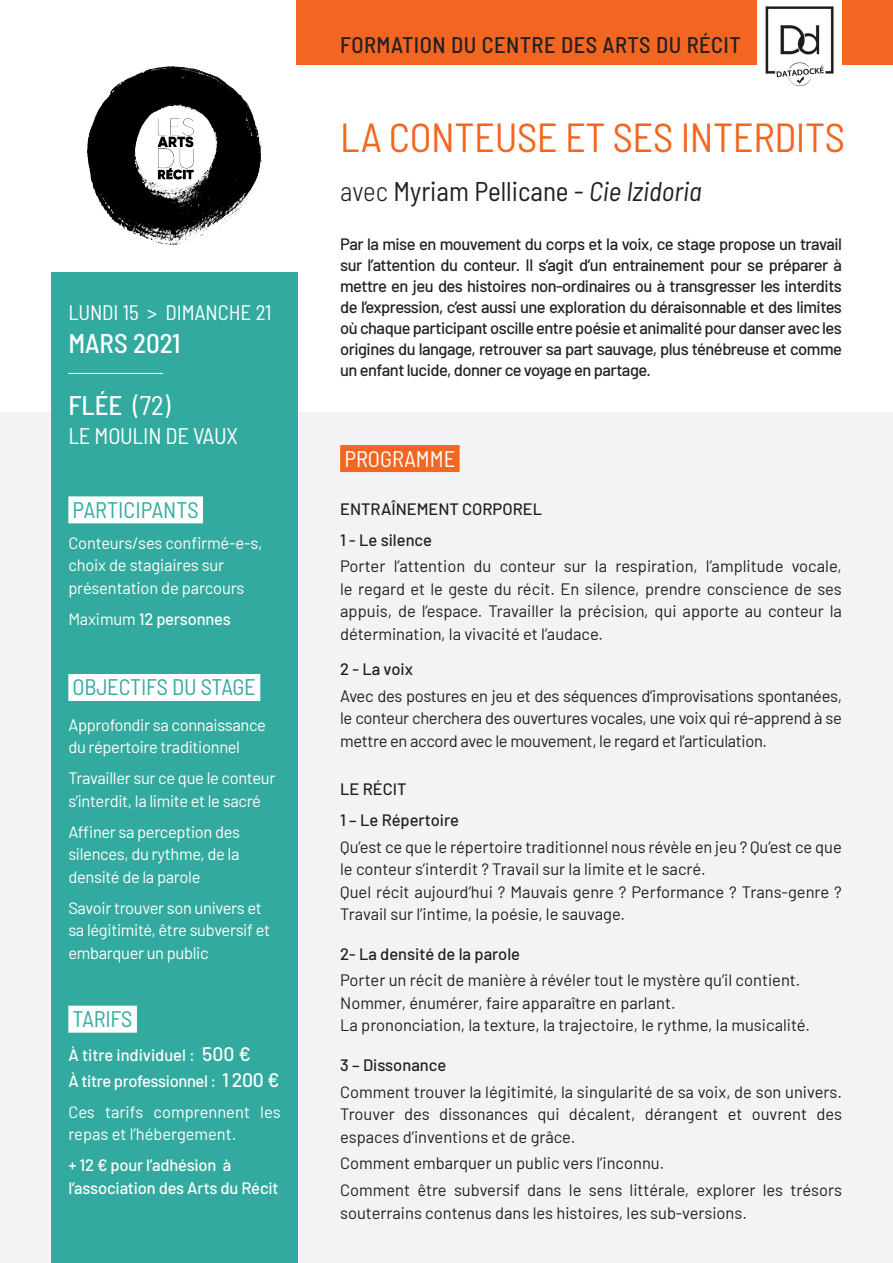
<style>
.page{position:relative;width:893px;height:1263px;background:#fff}
.page>*{position:absolute;margin:0;border:0;box-sizing:border-box;transform-origin:0 0}
.t1{font:semi-condensed 40.5px "Barlow";letter-spacing:-.01em;color:#f36621}
.t2{font:semi-condensed 27px "Barlow";color:#231f20}
.t3{font:500 semi-condensed 27px "Barlow";color:#fff}
.t4{font:semi-condensed 22.5px "Barlow";letter-spacing:-.01em;color:#33aa9f}
.t5{font:500 semi-condensed 22.5px "Barlow";letter-spacing:.02em;color:#231f20}
.t6{font:semi-condensed 22.5px "Barlow";letter-spacing:-.01em;color:#fff}
.t7{font:semi-condensed 21px "Barlow";color:#fff}
.t8{font:16.5px/22.5px "Barlow";color:#231f20;text-align:justify}
.t9{font:500 16.5px/21px "Barlow";color:#231f20;text-align:justify}
.t10{font:16.5px/22.5px "Barlow";letter-spacing:-.02em;color:#fff}
.t11{font:500 16.5px/25.5px "Barlow";letter-spacing:-.01em;color:#fff}
.t12{font:16.5px/22.5px "Barlow";color:#fff}
.s1{font-weight:400}
.s2{font-size:19.5px}
.s3{font-weight:300}
.s4{font-style:italic}
</style>
<div class="page">
<div style="left:0;top:412px;width:893px;height:851px;background:#f2f3f4"></div>
<div style="left:51px;top:272px;width:247px;height:991px;background:#33aa9f"></div>
<div style="left:297px;top:0;width:596px;height:64px;background:#f36621"></div>
<div style="left:68px;top:674px;width:192px;height:27px;background:#fff"></div>
<div style="left:340px;top:445px;width:120px;height:27px;background:#f36621"></div>
<hr style="left:68px;top:373px;width:95px;height:1px;background:#fff">
<div style="left:68px;top:496px;width:135px;height:27px;background:#fff"></div>
<div style="left:68px;top:1006px;width:69px;height:27px;background:#fff"></div>
<img style="left:87px;top:67px;width:174px;height:177px">
<img style="left:758px;top:0;width:84px;height:87px">
<p class="t7" style="left:68px;top:297px;width:205px">LUNDI 15 &gt; DIMANCHE 21</p>
<p class="t3" style="left:68px;top:324px;width:114px">MARS 2021</p>
<p class="t3" style="left:68px;top:386px;width:103px">FLÉE <span class="s1">(72)</span></p>
<p class="t6" style="left:68px;top:419px;width:171px">LE MOULIN DE VAUX</p>
<p class="t4" style="left:73px;top:494px;width:128px">PARTICIPANTS</p>
<p class="t10" style="left:68px;top:530px;width:196px">Conteurs/ses confirmé-e-s, choix de stagiaires sur présentation de parcours</p>
<p class="t11" style="left:68px;top:605px;width:164px"><span class="s1">Maximum</span> 12 personnes</p>
<p class="t4" style="left:73px;top:671px;width:185px">OBJECTIFS DU STAGE</p>
<p class="t10" style="left:68px;top:712px;width:199px">Approfondir sa connaissance du répertoire traditionnel</p>
<p class="t10" style="left:68px;top:766px;width:209px">Travailler sur ce que le conteur s’interdit, la limite et le sacré</p>
<p class="t10" style="left:68px;top:819px;width:173px;text-align:justify">Affiner sa perception des silences, du rythme, de la densité de la parole</p>
<p class="t10" style="left:68px;top:895px;width:203px">Savoir trouver son univers et sa légitimité, être subversif et embarquer un public</p>
<p class="t4" style="left:73px;top:1003px;width:61px">TARIFS</p>
<p class="t11" style="left:68px;top:1041px;width:213px">À titre individuel : <span class="s2">500 €<br></span>À titre professionnel : <span class="s2">1 200 €</span></p>
<p class="t12" style="left:68px;top:1099px;width:214px">Ces tarifs comprennent les repas et l’hébergement.</p>
<p class="t11" style="left:68px;top:1153px;width:212px;line-height:22.5px">+ 12 € pour l’adhésion à l’association des Arts du Récit</p>
<p class="t5" style="left:340px;top:29px;width:402px">FORMATION DU CENTRE DES ARTS DU RÉCIT</p>
<p class="t1" style="left:340px;top:109px;width:506px">LA CONTEUSE ET SES INTERDITS</p>
<p class="t2" style="left:340px;top:172px;width:363px"><span class="s3">avec</span> Myriam Pellicane - <span class="s4">Cie Izidoria</span></p>
<p class="t9" style="left:340px;top:233px;width:503px">Par la mise en mouvement du corps et la voix, ce stage propose un travail sur l’attention du conteur. Il s’agit d’un entrainement pour se préparer à mettre en jeu des histoires non-ordinaires ou à transgresser les interdits de l’expression, c’est aussi une exploration du déraisonnable et des limites où chaque participant oscille entre poésie et animalité pour danser avec les origines du langage, retrouver sa part sauvage, plus ténébreuse et comme un enfant lucide, donner ce voyage en partage.</p>
<p class="t6" style="left:344px;top:442px;width:112px">PROGRAMME</p>
<p class="t9" style="left:340px;top:497px;width:203px">ENTRAÎNEMENT CORPOREL</p>
<p class="t9" style="left:340px;top:528px;width:93px">1 - Le silence</p>
<p class="t8" style="left:340px;top:554px;width:503px">Porter l’attention du conteur sur la respiration, l’amplitude vocale, le regard et le geste du récit. En silence, prendre conscience de ses appuis, de l’espace. Travailler la précision, qui apporte au conteur la détermination, la vivacité et l’audace.</p>
<p class="t9" style="left:340px;top:657px;width:74px">2 - La voix</p>
<p class="t8" style="left:340px;top:683px;width:503px">Avec des postures en jeu et des séquences d’improvisations spontanées, le conteur cherchera des ouvertures vocales, une voix qui ré-apprend à se mettre en accord avec le mouvement, le regard et l’articulation.</p>
<p class="t9" style="left:340px;top:777px;width:68px">LE RÉCIT</p>
<p class="t9" style="left:340px;top:808px;width:120px">1 – Le Répertoire</p>
<p class="t8" style="left:340px;top:834px;width:503px">Qu’est ce que le répertoire traditionnel nous révèle en jeu ? Qu’est ce que le conteur s’interdit ? Travail sur la limite et le sacré.</p>
<p class="t8" style="left:340px;top:879px;width:503px">Quel récit aujourd’hui ? Mauvais genre ? Performance ? Trans-genre ?<br>Travail sur l’intime, la poésie, le sauvage.</p>
<p class="t9" style="left:340px;top:942px;width:181px">2- La densité de la parole</p>
<p class="t8" style="left:340px;top:968px;width:462px">Porter un récit de manière à révéler tout le mystère qu’il contient.</p>
<p class="t8" style="left:340px;top:990px;width:337px">Nommer, énumérer, faire apparaître en parlant.</p>
<p class="t8" style="left:340px;top:1013px;width:471px">La prononciation, la texture, la trajectoire, le rythme, la musicalité.</p>
<p class="t9" style="left:340px;top:1053px;width:108px">3 – Dissonance</p>
<p class="t8" style="left:340px;top:1079px;width:503px">Comment trouver la légitimité, la singularité de sa voix, de son univers.<br>Trouver des dissonances qui décalent, dérangent et ouvrent des espaces d’inventions et de grâce.</p>
<p class="t8" style="left:340px;top:1151px;width:326px">Comment embarquer un public vers l’inconnu.</p>
<p class="t8" style="left:340px;top:1178px;width:503px">Comment être subversif dans le sens littérale, explorer les trésors souterrains contenus dans les histoires, les sub-versions.</p>
</div>
